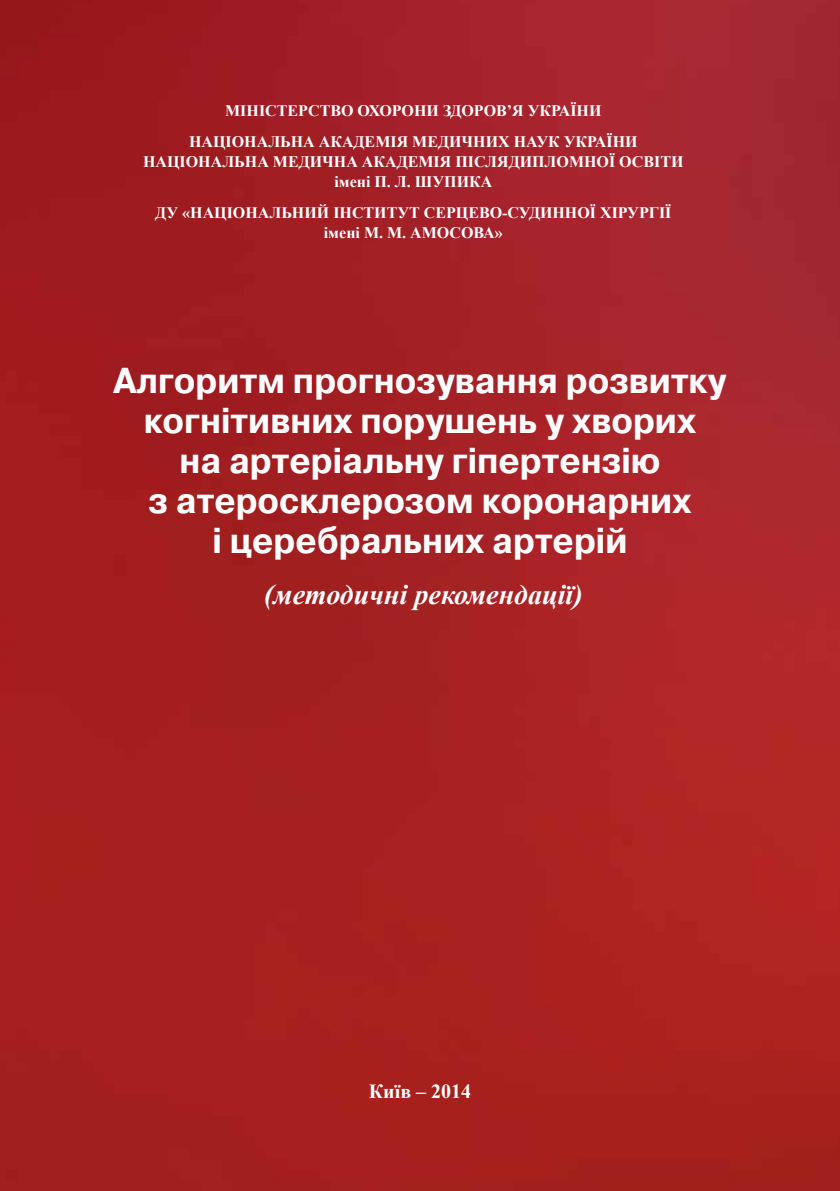
<style>
.page{position:relative;width:840px;height:1191px;background:#fff}
.page>*{position:absolute;margin:0;border:0;box-sizing:border-box;transform-origin:0 0}
.t1{font:700 36px/40px "Pragmatica C";color:#fff;text-align:center;scale:.95 1}
.t2{font:italic 700 28px "Times New Roman";color:#fff}
.t3{font:700 20px "Times New Roman";color:#fff}
.t4{font:700 16px/20px "Times New Roman";color:#fff;text-align:center}
</style>
<div class="page">
<img style="left:0;top:0;width:839px;height:1191px">
<p class="t4" style="left:189px;top:94px;width:449px;line-height:31.4px">МІНІСТЕРСТВО ОХОРОНИ ЗДОРОВ’Я УКРАЇНИ<br>НАЦІОНАЛЬНА АКАДЕМІЯ МЕДИЧНИХ НАУК УКРАЇНИ</p>
<p class="t4" style="left:143px;top:151px;width:541px">НАЦІОНАЛЬНА МЕДИЧНА АКАДЕМІЯ ПІСЛЯДИПЛОМНОЇ ОСВІТИ імені П. Л. ШУПИКА</p>
<p class="t4" style="left:155px;top:202px;width:517px">ДУ «НАЦІОНАЛЬНИЙ ІНСТИТУТ СЕРЦЕВО-СУДИННОЇ ХІРУРГІЇ імені М. М. АМОСОВА»</p>
<h1 class="t1" style="left:113px;top:361px;width:646px">Алгоритм прогнозування розвитку когнітивних порушень у хворих<br>на артеріальну гіпертензію<br>з атеросклерозом коронарних<br>і церебральних артерій</h1>
<h2 class="t2" style="left:264px;top:575px;width:320px">(методичні рекомендації)</h2>
<p class="t3" style="left:368px;top:1077px;width:104px">Київ – 2014</p>
</div>
